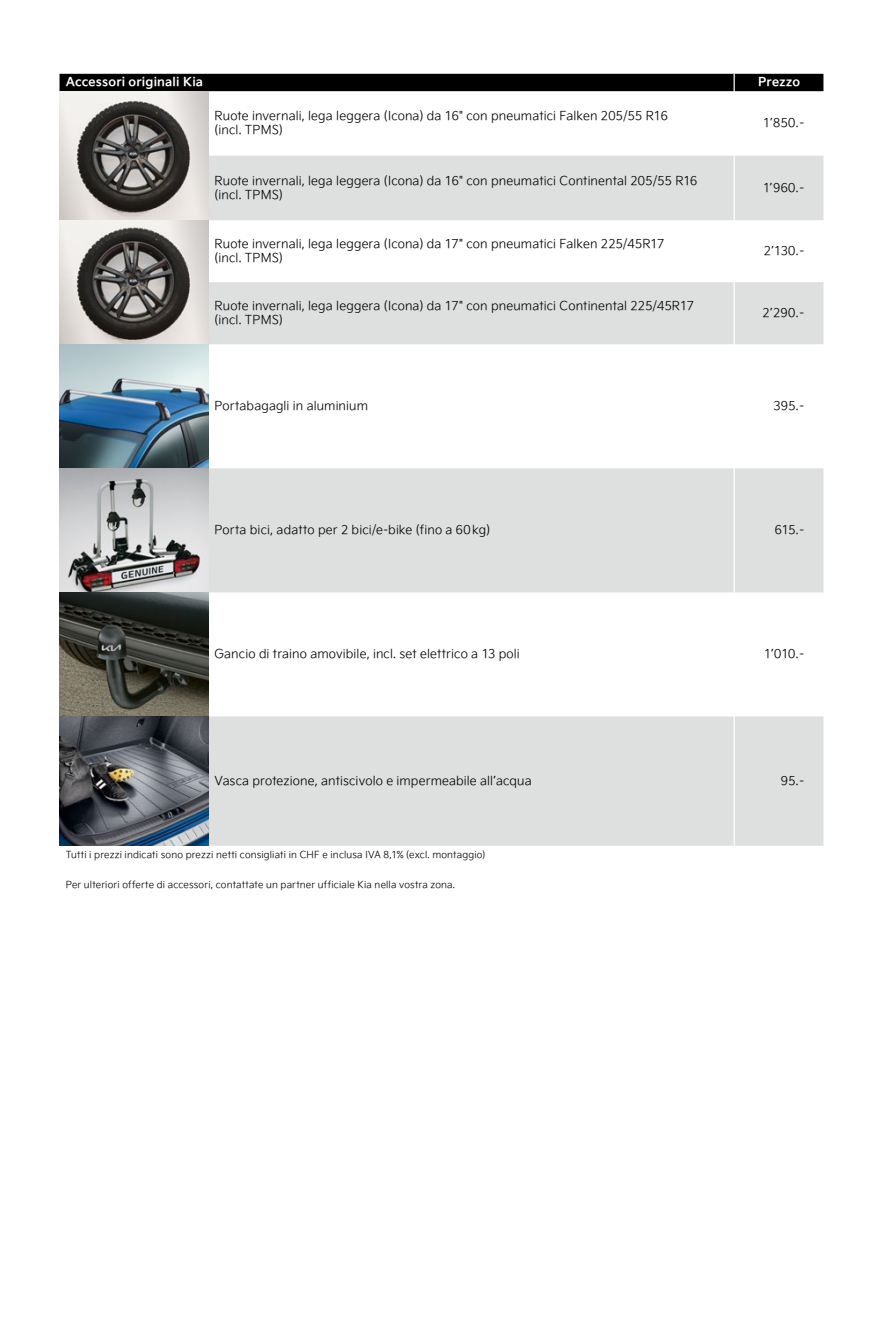
<style>
.page{position:relative;width:883px;height:1340px;background:#fff}
.page>*{position:absolute;margin:0;border:0;box-sizing:border-box;transform-origin:0 0}
.t1{font:12.25px/14px "Kia Signature Fix OTF Light";letter-spacing:.015em;color:#000}
.t2{font:12.25px "Kia Signature Fix OTF Bold";letter-spacing:.015em;color:#fff}
.t3{font:9.62px "Kia Signature Fix OTF Light";letter-spacing:.02em;color:#000}
</style>
<div class="page">
<svg style="left:208px;top:156px;width:615px;height:689px;fill:#dedfdf"></svg>
<hr style="left:734px;top:156px;width:1px;height:64px;background:#fff">
<hr style="left:734px;top:220px;width:1px;height:62px;background:#fff">
<hr style="left:734px;top:282px;width:1px;height:62px;background:#fff">
<hr style="left:734px;top:344px;width:1px;height:124px;background:#fff">
<hr style="left:734px;top:468px;width:1px;height:124px;background:#fff">
<hr style="left:734px;top:592px;width:1px;height:124px;background:#fff">
<hr style="left:734px;top:716px;width:1px;height:129px;background:#fff">
<div style="left:60px;top:74px;width:763px;height:17px;background:#000"></div>
<img style="left:60px;top:91px;width:148px;height:754px">
<p class="t2" style="left:66px;top:73px;width:139px">Accessori originali Kia</p>
<p class="t2" style="left:758px;top:73px;width:43px">Prezzo</p>
<p class="t1" style="left:215px;top:108px;width:455px">Ruote invernali, lega leggera (Icona) da 16" con pneumatici Falken 205/55 R16 (incl. TPMS)</p>
<p class="t1" style="left:763px;top:115px;width:44px">1’850.–</p>
<p class="t1" style="left:215px;top:173px;width:484px">Ruote invernali, lega leggera (Icona) da 16" con pneumatici Continental 205/55 R16 (incl. TPMS)</p>
<p class="t1" style="left:763px;top:180px;width:44px">1’960.–</p>
<p class="t1" style="left:215px;top:236px;width:451px">Ruote invernali, lega leggera (Icona) da 17" con pneumatici Falken 225/45R17 (incl. TPMS)</p>
<p class="t1" style="left:764px;top:243px;width:43px">2’130.–</p>
<p class="t1" style="left:215px;top:298px;width:481px">Ruote invernali, lega leggera (Icona) da 17" con pneumatici Continental 225/45R17 (incl. TPMS)</p>
<p class="t1" style="left:763px;top:305px;width:44px">2’290.–</p>
<p class="t1" style="left:215px;top:398px;width:155px">Portabagagli in aluminium</p>
<p class="t1" style="left:774px;top:398px;width:33px">395.–</p>
<p class="t1" style="left:215px;top:522px;width:277px">Porta bici, adatto per 2 bici/e-bike (fino a 60kg)</p>
<p class="t1" style="left:775px;top:522px;width:32px">615.–</p>
<p class="t1" style="left:215px;top:646px;width:307px">Gancio di traino amovibile, incl. set elettrico a 13 poli</p>
<p class="t1" style="left:764px;top:646px;width:43px">1’010.–</p>
<p class="t1" style="left:215px;top:773px;width:319px">Vasca protezione, antiscivolo e impermeabile all’acqua</p>
<p class="t1" style="left:781px;top:773px;width:26px">95.–</p>
<p class="t3" style="left:66px;top:847px;width:421px">Tutti i prezzi indicati sono prezzi netti consigliati in CHF e inclusa IVA 8,1% (excl. montaggio)</p>
<p class="t3" style="left:66px;top:877px;width:391px">Per ulteriori offerte di accessori, contattate un partner ufficiale Kia nella vostra zona.</p>
</div>
